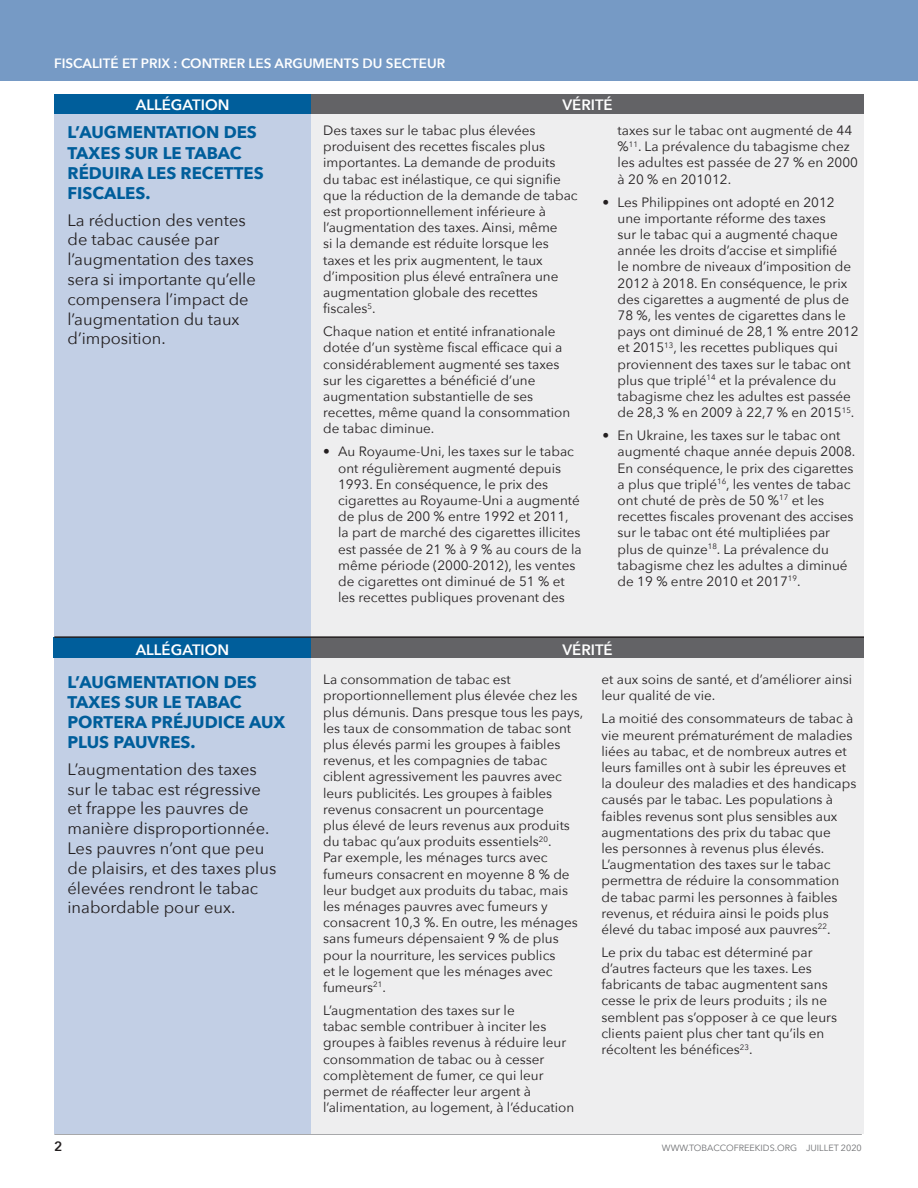
<style>
.page{position:relative;width:918px;height:1188px;background:#fff}
.page>*{position:absolute;margin:0;border:0;box-sizing:border-box;transform-origin:0 0}
.t1{font:700 16.8px/20.2px "Avenir Next";color:#005e9b}
.t2{font:16.5px/19.8px "Avenir Next";color:#231f20}
.t3{font:600 15px "Avenir Next";color:#fff}
.bullet{font:13.5px/16.2px "Avenir Next";color:#231f20}
.t4{font:600 13.5px "Avenir Next";color:#fff}
.t5{font:600 13.5px "Avenir Next";color:#231f20}
.t6{font:9px "Avenir Next";color:#6c6d70}
</style>
<div class="page">
<div style="left:0;top:0;width:918px;height:81px;background:#769ac5"></div>
<div style="left:54px;top:94px;width:257px;height:21px;background:#005e9b"></div>
<div style="left:311px;top:94px;width:553px;height:21px;background:#636366"></div>
<hr style="left:54px;top:1134px;width:808px;height:1px;background:#808285">
<div style="left:311px;top:115px;width:553px;height:1019px;background:#eeeeef"></div>
<div style="left:54px;top:115px;width:257px;height:1019px;background:#c2cfe5"></div>
<div style="left:54px;top:637px;width:257px;height:20px;background:#005e9b"></div>
<div style="left:311px;top:637px;width:553px;height:20px;background:#636366"></div>
<hr style="left:54px;top:636px;width:810px;height:2px;background:#231f20">
<p class="t4" style="left:54px;top:51px;width:393px">FISCALITÉ ET PRIX : CONTRER LES ARGUMENTS DU SECTEUR</p>
<p class="t3" style="left:136px;top:91px;width:95px">ALLÉGATION</p>
<p class="t3" style="left:563px;top:91px;width:52px">VÉRITÉ</p>
<p class="t1" style="left:68px;top:122px;width:198px">L’AUGMENTATION DES<br>TAXES SUR LE TABAC<br>RÉDUIRA LES RECETTES<br>FISCALES.</p>
<p class="t2" style="left:68px;top:209px;width:190px">La réduction des ventes de tabac causée par l’augmentation des taxes sera si importante qu’elle compensera l’impact de l’augmentation du taux d’imposition.</p>
<p class="bullet" style="left:323px;top:122px;width:256px">Des taxes sur le tabac plus élevées produisent des recettes fiscales plus importantes. La demande de produits<br>du tabac est inélastique, ce qui signifie que la réduction de la demande de tabac est proportionnellement inférieure à l’augmentation des taxes. Ainsi, même<br>si la demande est réduite lorsque les taxes et les prix augmentent, le taux d’imposition plus élevé entraînera une augmentation globale des recettes fiscales<sup>5</sup>.</p>
<p class="bullet" style="left:323px;top:323px;width:249px">Chaque nation et entité infranationale dotée d’un système fiscal efficace qui a considérablement augmenté ses taxes sur les cigarettes a bénéficié d’une augmentation substantielle de ses recettes, même quand la consommation de tabac diminue.</p>
<p class="bullet" style="left:338px;top:443px;width:245px;text-indent:-15px">• Au Royaume-Uni, les taxes sur le tabac ont régulièrement augmenté depuis 1993. En conséquence, le prix des cigarettes au Royaume-Uni a augmenté de plus de 200 % entre 1992 et 2011, la part de marché des cigarettes illicites est passée de 21 % à 9 % au cours de la même période (2000-2012), les ventes de cigarettes ont diminué de 51 % et les recettes publiques provenant des</p>
<p class="bullet" style="left:618px;top:122px;width:242px">taxes sur le tabac ont augmenté de 44 %<sup>11</sup>. La prévalence du tabagisme chez les adultes est passée de 27 % en 2000 à 20 % en 201012.</p>
<p class="bullet" style="left:618px;top:193px;width:243px;text-indent:-15px">• Les Philippines ont adopté en 2012 une importante réforme des taxes<br>sur le tabac qui a augmenté chaque année les droits d’accise et simplifié<br>le nombre de niveaux d’imposition de 2012 à 2018. En conséquence, le prix des cigarettes a augmenté de plus de 78 %, les ventes de cigarettes dans le pays ont diminué de 28,1 % entre 2012 et 2015<sup>13</sup>, les recettes publiques qui proviennent des taxes sur le tabac ont plus que triplé<sup>14</sup> et la prévalence du tabagisme chez les adultes est passée de 28,3 % en 2009 à 22,7 % en 2015<sup>15</sup>.</p>
<p class="bullet" style="left:618px;top:427px;width:239px;text-indent:-15px">• En Ukraine, les taxes sur le tabac ont augmenté chaque année depuis 2008.<br>En conséquence, le prix des cigarettes a plus que triplé<sup>16</sup>, les ventes de tabac ont chuté de près de 50 %<sup>17</sup> et les recettes fiscales provenant des accises sur le tabac ont été multipliées par plus de quinze<sup>18</sup>. La prévalence du tabagisme chez les adultes a diminué de 19 % entre 2010 et 2017<sup>19</sup>.</p>
<p class="t3" style="left:136px;top:637px;width:95px">ALLÉGATION</p>
<p class="t3" style="left:563px;top:637px;width:52px">VÉRITÉ</p>
<p class="t1" style="left:68px;top:671px;width:219px">L’AUGMENTATION DES<br>TAXES SUR LE TABAC<br>PORTERA PRÉJUDICE AUX<br>PLUS PAUVRES.</p>
<p class="t2" style="left:68px;top:759px;width:210px">L’augmentation des taxes sur le tabac est régressive et frappe les pauvres de manière disproportionnée.<br>Les pauvres n’ont que peu de plaisirs, et des taxes plus élevées rendront le tabac inabordable pour eux.</p>
<p class="bullet" style="left:323px;top:671px;width:262px">La consommation de tabac est proportionnellement plus élevée chez les plus démunis. Dans presque tous les pays, les taux de consommation de tabac sont plus élevés parmi les groupes à faibles revenus, et les compagnies de tabac ciblent agressivement les pauvres avec leurs publicités. Les groupes à faibles revenus consacrent un pourcentage<br>plus élevé de leurs revenus aux produits du tabac qu’aux produits essentiels<sup>20</sup>.<br>Par exemple, les ménages turcs avec fumeurs consacrent en moyenne 8 % de leur budget aux produits du tabac, mais les ménages pauvres avec fumeurs y consacrent 10,3 %. En outre, les ménages sans fumeurs dépensaient 9 % de plus pour la nourriture, les services publics<br>et le logement que les ménages avec fumeurs<sup>21</sup>.</p>
<p class="bullet" style="left:323px;top:1002px;width:253px">L’augmentation des taxes sur le<br>tabac semble contribuer à inciter les groupes à faibles revenus à réduire leur consommation de tabac ou à cesser complètement de fumer, ce qui leur permet de réaffecter leur argent à l’alimentation, au logement, à l’éducation</p>
<p class="bullet" style="left:602px;top:671px;width:252px">et aux soins de santé, et d’améliorer ainsi leur qualité de vie.</p>
<p class="bullet" style="left:602px;top:710px;width:256px">La moitié des consommateurs de tabac à vie meurent prématurément de maladies liées au tabac, et de nombreux autres et leurs familles ont à subir les épreuves et la douleur des maladies et des handicaps causés par le tabac. Les populations à faibles revenus sont plus sensibles aux augmentations des prix du tabac que<br>les personnes à revenus plus élevés.<br>L’augmentation des taxes sur le tabac permettra de réduire la consommation de tabac parmi les personnes à faibles revenus, et réduira ainsi le poids plus élevé du tabac imposé aux pauvres<sup>22</sup>.</p>
<p class="bullet" style="left:602px;top:944px;width:237px">Le prix du tabac est déterminé par d’autres facteurs que les taxes. Les fabricants de tabac augmentent sans cesse le prix de leurs produits ; ils ne semblent pas s’opposer à ce que leurs clients paient plus cher tant qu’ils en récoltent les bénéfices<sup>23</sup>.</p>
<p class="t5" style="left:54px;top:1134px;width:10px">2</p>
<p class="t6" style="left:662px;top:1140px;width:201px">WWW.TOBACCOFREEKIDS.ORG JUILLET 2020</p>
</div>
